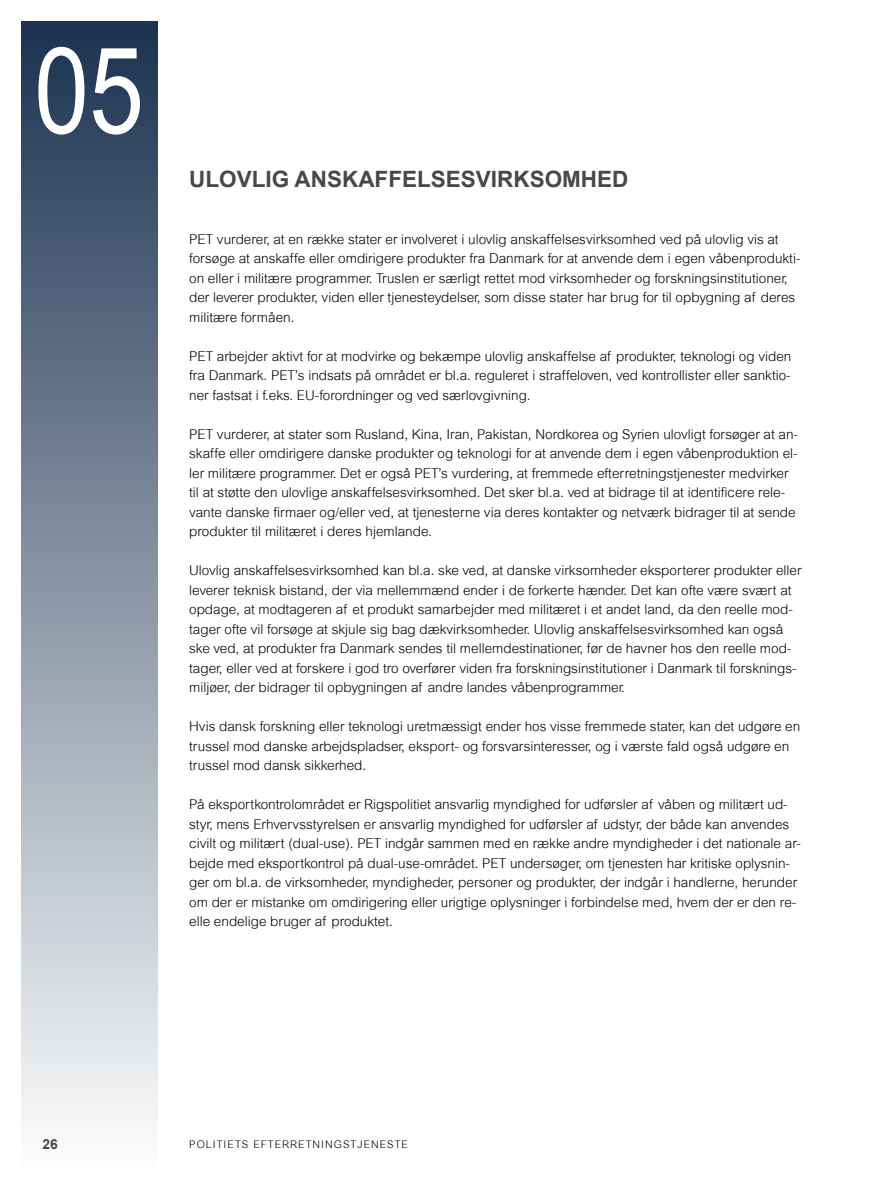
<style>
.page{position:relative;width:893px;height:1191px;background:#fff}
.page>*{position:absolute;margin:0;border:0;box-sizing:border-box;transform-origin:0 0}
.t1{font:120px "Arial Narrow";color:#fff}
.t2{font:700 22.5px "Arial";color:#484848}
.t3{font:700 13.8px "Arial";color:#484848}
.t4{font:300 13.5px/19.5px "Arial MT Std";color:#000}
.t5{font:300 10.5px "Arial MT Std";letter-spacing:.1em;color:#000}
</style>
<div class="page">
<div style="left:21px;top:21px;width:136px;height:1148px;background:linear-gradient(to bottom,#1a3250,#fcfdfd)"></div>
<p class="t1" style="left:35px;top:3px;width:111px">05</p>
<h1 class="t2" style="left:189px;top:164px;width:441px">ULOVLIG ANSKAFFELSESVIRKSOMHED</h1>
<p class="t4" style="left:189px;top:229px;width:612px">PET vurderer, at en række stater er involveret i ulovlig anskaffelsesvirksomhed ved på ulovlig vis at forsøge at anskaffe eller omdirigere produkter fra Danmark for at anvende dem i egen våbenprodukti&shy;on eller i militære programmer. Truslen er særligt rettet mod virksomheder og forskningsinstitutioner, der leverer produkter, viden eller tjenesteydelser, som disse stater har brug for til opbygning af deres militære formåen.</p>
<p class="t4" style="left:189px;top:346px;width:604px;text-align:justify">PET arbejder aktivt for at modvirke og bekæmpe ulovlig anskaffelse af produkter, teknologi og viden fra Danmark. PET’s indsats på området er bl.a. reguleret i straffeloven, ved kontrollister eller sanktio&shy;ner fastsat i f.eks. EU-forordninger og ved særlovgivning.</p>
<p class="t4" style="left:189px;top:424px;width:610px">PET vurderer, at stater som Rusland, Kina, Iran, Pakistan, Nordkorea og Syrien ulovligt forsøger at an&shy;skaffe eller omdirigere danske produkter og teknologi for at anvende dem i egen våbenproduktion el&shy;ler militære programmer. Det er også PET’s vurdering, at fremmede efterretningstjenester medvirker til at støtte den ulovlige anskaffelsesvirksomhed. Det sker bl.a. ved at bidrage til at identificere rele&shy;vante danske firmaer og/eller ved, at tjenesterne via deres kontakter og netværk bidrager til at sende produkter til militæret i deres hjemlande.</p>
<p class="t4" style="left:189px;top:561px;width:614px">Ulovlig anskaffelsesvirksomhed kan bl.a. ske ved, at danske virksomheder eksporterer produkter eller leverer teknisk bistand, der via mellemmænd ender i de forkerte hænder. Det kan ofte være svært at opdage, at modtageren af et produkt samarbejder med militæret i et andet land, da den reelle mod&shy;tager ofte vil forsøge at skjule sig bag dækvirksomheder. Ulovlig anskaffelsesvirksomhed kan også ske ved, at produkter fra Danmark sendes til mellemdestinationer, før de havner hos den reelle mod&shy;tager, eller ved at forskere i god tro overfører viden fra forskningsinstitutioner i Danmark til forsknings&shy;miljøer, der bidrager til opbygningen af andre landes våbenprogrammer.</p>
<p class="t4" style="left:189px;top:717px;width:613px">Hvis dansk forskning eller teknologi uretmæssigt ender hos visse fremmede stater, kan det udgøre en trussel mod danske arbejdspladser, eksport- og forsvarsinteresser, og i værste fald også udgøre en trussel mod dansk sikkerhed.</p>
<p class="t4" style="left:189px;top:795px;width:613px">På eksportkontrolområdet er Rigspolitiet ansvarlig myndighed for udførsler af våben og militært ud&shy;styr, mens Erhvervsstyrelsen er ansvarlig myndighed for udførsler af udstyr, der både kan anvendes civilt og militært (dual-use). PET indgår sammen med en række andre myndigheder i det nationale ar&shy;bejde med eksportkontrol på dual-use-området. PET undersøger, om tjenesten har kritiske oplysnin&shy;ger om bl.a. de virksomheder, myndigheder, personer og produkter, der indgår i handlerne, herunder om der er mistanke om omdirigering eller urigtige oplysninger i forbindelse med, hvem der er den re&shy;elle endelige bruger af produktet.</p>
<p class="t3" style="left:43px;top:1135px;width:17px">26</p>
<p class="t5" style="left:189px;top:1138px;width:220px">POLITIETS EFTERRETNINGSTJENESTE</p>
</div>
